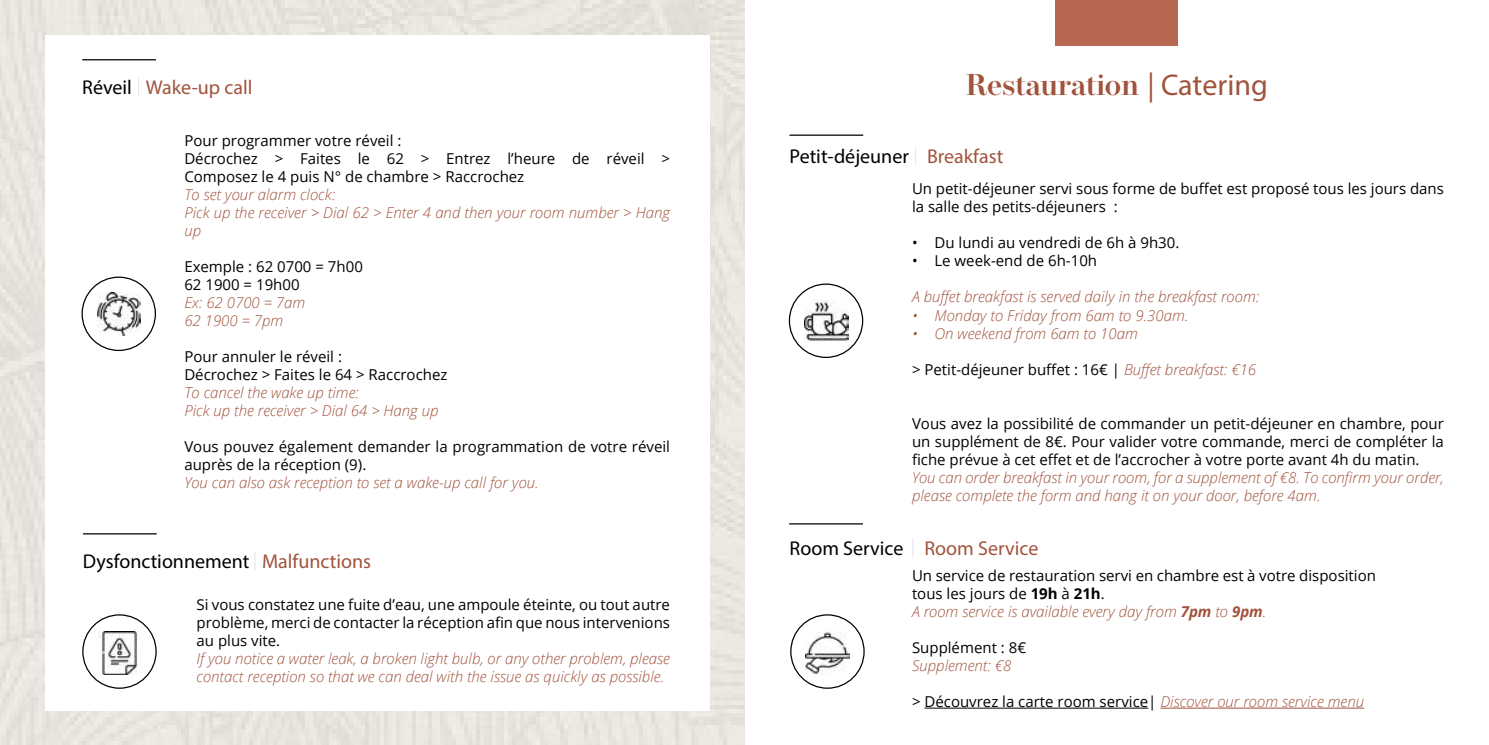
<style>
.page{position:relative;width:1489px;height:745px;background:#fff}
.page>*{position:absolute;margin:0;border:0;box-sizing:border-box;transform-origin:0 0}
.t1{font:600 30px "Operetta 12";color:#a1533c}
.t2{font:20px "Myriad Pro";color:#000}
.t3{font:20px "Myriad Pro";color:#a1533c}
.t4{font:15px/18px "Open Sans";color:#000}
.t5{font:italic 300 15px/18px "Open Sans";color:#a1533c}
.s1{color:#000}
.s2{font-family:"Operetta 52";font-weight:500;color:#000}
.s3{font-family:"Operetta 52";font-weight:500}
.s4{color:#a1533c}
.s5{font-family:"Myriad Pro";font-weight:400}
.s6{font-weight:300;font-style:italic;color:#a1533c}
.s7{font-weight:700}
.s8{font-weight:700;font-style:italic;color:#a1533c}
</style>
<div class="page">
<img style="left:0;top:0;width:744px;height:744px">
<div style="left:45px;top:35px;width:664px;height:674px;background:#fff"></div>
<hr style="left:82px;top:59px;width:74px;height:1px;background:#000">
<img style="left:97px;top:292px;width:43px;height:43px">
<div style="left:81px;top:276px;width:75px;height:75px;border:1px solid #000;border-radius:50%"></div>
<hr style="left:83px;top:533px;width:74px;height:1px;background:#000">
<img style="left:98px;top:631px;width:40px;height:43px">
<div style="left:82px;top:614px;width:75px;height:74px;border:1px solid #000;border-radius:50%"></div>
<div style="left:1055px;top:0;width:122px;height:45px;background:#b86852"></div>
<hr style="left:789px;top:134px;width:74px;height:2px;background:#000">
<img style="left:804px;top:299px;width:44px;height:43px">
<div style="left:788px;top:283px;width:75px;height:75px;border:1px solid #000;border-radius:50%"></div>
<hr style="left:789px;top:523px;width:73px;height:1px;background:#000">
<div style="left:790px;top:614px;width:74px;height:74px;border:1px solid #000;border-radius:50%"></div>
<img style="left:805px;top:631px;width:44px;height:43px">
<hr style="left:924px;top:707px;width:224px;height:1px;background:#000">
<hr style="left:1160px;top:707px;width:203px;height:1px;background:#a1533c">
<h2 class="t3" style="left:82px;top:75px;width:172px"><span class="s1">Réveil</span> <span class="s2">|</span> Wake-up call</h2>
<p class="t4" style="left:184px;top:131px;width:487px">Pour programmer votre réveil :<br>Décrochez &gt; Faites le 62 &gt; Entrez l’heure de réveil &gt;<br>Composez le 4 puis N° de chambre &gt; Raccrochez</p>
<p class="t5" style="left:184px;top:185px;width:487px">To set your alarm clock:<br>Pick up the receiver &gt; Dial 62 &gt; Enter 4 and then your room number &gt; Hang up</p>
<p class="t4" style="left:184px;top:257px;width:180px">Exemple : 62 0700 = 7h00<br>62 1900 = 19h00</p>
<p class="t5" style="left:184px;top:293px;width:122px">Ex: 62 0700 = 7am<br>62 1900 = 7pm</p>
<p class="t4" style="left:184px;top:347px;width:264px">Pour annuler le réveil :<br>Décrochez &gt; Faites le 64 &gt; Raccrochez</p>
<p class="t5" style="left:184px;top:383px;width:256px">To cancel the wake up time:<br>Pick up the receiver &gt; Dial 64 &gt; Hang up</p>
<p class="t4" style="left:184px;top:437px;width:487px">Vous pouvez également demander la programmation de votre réveil auprès de la réception (9).</p>
<p class="t5" style="left:184px;top:473px;width:356px">You can also ask reception to set a wake-up call for you.</p>
<h2 class="t2" style="left:83px;top:548px;width:290px">Dysfonctionnement <span class="s3">|</span> <span class="s4">Malfunctions</span></h2>
<p class="t4" style="left:196px;top:595px;width:475px;text-align:justify">Si vous constatez une fuite d’eau, une ampoule éteinte, ou tout autre problème, merci de contacter la réception afin que nous intervenions au plus vite.</p>
<p class="t5" style="left:196px;top:649px;width:475px">If you notice a water leak, a broken light bulb, or any other problem, please contact reception so that we can deal with the issue as quickly as possible.</p>
<h1 class="t1" style="left:965px;top:67px;width:303px">Restauration <span class="s5">| Catering</span></h1>
<h2 class="t2" style="left:789px;top:144px;width:215px">Petit-déjeuner <span class="s3">|</span> <span class="s4">Breakfast</span></h2>
<p class="t4" style="left:912px;top:179px;width:533px">Un petit-déjeuner servi sous forme de buffet est proposé tous les jours dans la salle des petits-déjeuners :</p>
<p class="t4" style="left:912px;top:233px;width:269px">• Du lundi au vendredi de 6h à 9h30.</p>
<p class="t4" style="left:912px;top:251px;width:187px">• Le week-end de 6h-10h</p>
<p class="t5" style="left:912px;top:287px;width:349px">A buffet breakfast is served daily in the breakfast room:</p>
<p class="t5" style="left:912px;top:305px;width:278px">• Monday to Friday from 6am to 9.30am.</p>
<p class="t5" style="left:912px;top:323px;width:227px">• On weekend from 6am to 10am</p>
<p class="t4" style="left:912px;top:359px;width:346px">&gt; Petit-déjeuner buffet : 16€ | <span class="s6">Buffet breakfast: €16</span></p>
<p class="t4" style="left:912px;top:413px;width:533px;text-align:justify">Vous avez la possibilité de commander un petit-déjeuner en chambre, pour un supplément de 8€. Pour valider votre commande, merci de compléter la fiche prévue à cet effet et de l’accrocher à votre porte avant 4h du matin.</p>
<p class="t5" style="left:912px;top:467px;width:533px">You can order breakfast in your room, for a supplement of €8. To confirm your order, please complete the form and hang it on your door, before 4am.</p>
<h2 class="t2" style="left:789px;top:535px;width:250px">Room Service <span class="s3">|</span> <span class="s4">Room Service</span></h2>
<p class="t4" style="left:912px;top:565px;width:465px">Un service de restauration servi en chambre est à votre disposition tous les jours de <span class="s7">19h</span> à <span class="s7">21h</span>.<br><span class="s6">A room service is available every day from</span> <span class="s8">7pm</span> <span class="s6">to</span> <span class="s8">9pm</span><span class="s6">.</span></p>
<p class="t4" style="left:912px;top:637px;width:116px">Supplément : 8€</p>
<p class="t5" style="left:912px;top:655px;width:101px">Supplement: €8</p>
<p class="t4" style="left:912px;top:691px;width:453px">&gt; Découvrez la carte room service| <span class="s6">Discover our room service menu</span></p>
</div>
